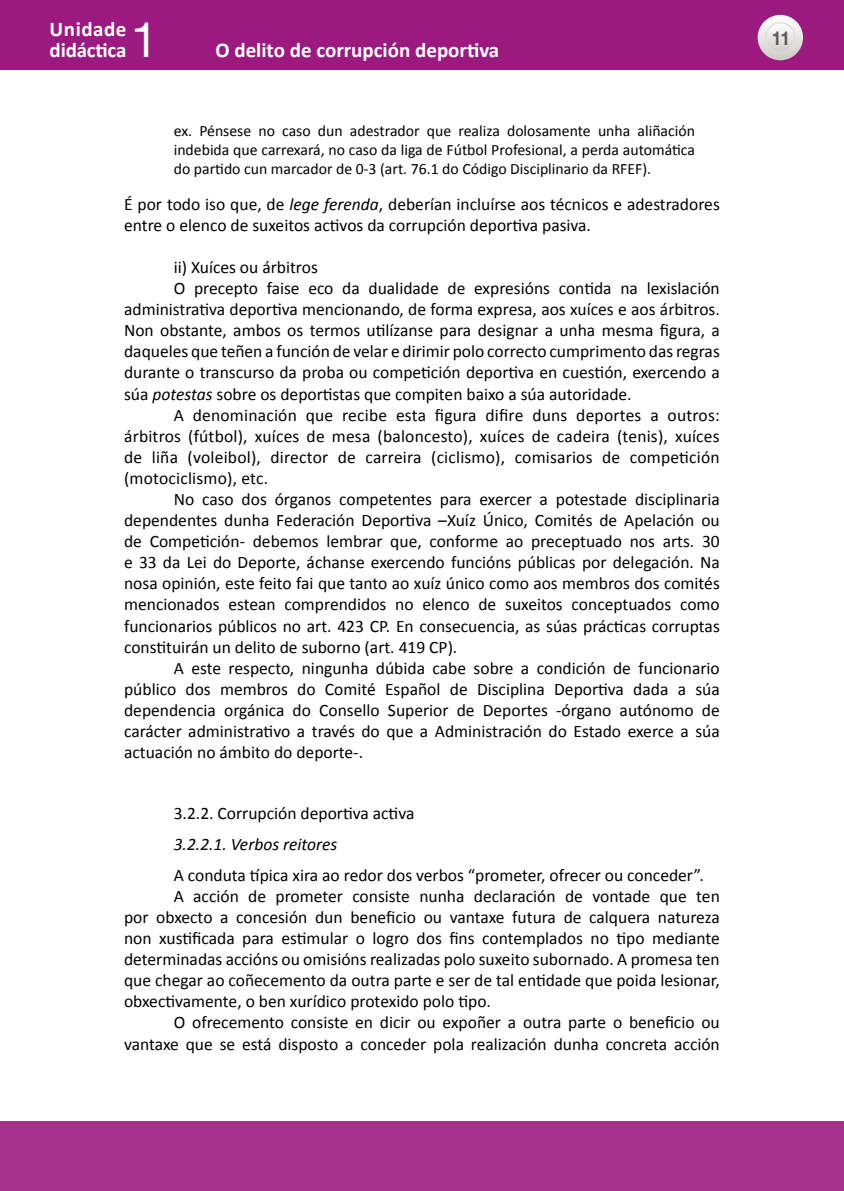
<style>
.page{position:relative;width:844px;height:1191px;background:#fff}
.page>*{position:absolute;margin:0;border:0;box-sizing:border-box;transform-origin:0 0}
.t1{font:49px "Helvetica Neue";color:#fff}
.t2{font:700 21px/21px "Calibri";color:#fff}
.t3{font:700 19.25px "Helvetica Neue";color:#000;scale:.9 1}
.TXTO{font:17.5px/21px "Calibri";color:#000;text-align:justify}
.TXTO_sin_SANGRE{font:17.5px/21px "Calibri";color:#000}
._3º_Epigrafe{font:17.5px "Calibri";color:#000}
._4º_Epigrafe_NO_VA_E{font:italic 17.5px "Calibri";color:#000}
.CITA{font:15.75px/18.9px "Calibri";color:#000;text-align:justify}
.s1{font-style:italic}
</style>
<div class="page">
<div style="left:0;top:0;width:843px;height:69px;background:#9c1a7f"></div>
<svg style="left:757px;top:15px;width:45px;height:45px"></svg>
<svg style="left:765px;top:23px;width:29px;height:29px"></svg>
<div style="left:764px;top:22px;width:31px;height:31px;border:1px solid #dfdeda;border-radius:50%"></div>
<div style="left:0;top:1121px;width:843px;height:70px;background:#a6318c"></div>
<p class="t2" style="left:50px;top:19px;width:78px">Unidade didáctica</p>
<h1 class="t1" style="left:131px;top:5px;width:29px">1</h1>
<p class="t2" style="left:215px;top:40px;width:285px">O delito de corrupción deportiva</p>
<p class="CITA" style="left:174px;top:121px;width:522px">ex. Pénsese no caso dun adestrador que realiza dolosamente unha aliñación indebida que carrexará, no caso da liga de Fútbol Profesional, a perda automática do partido cun marcador de 0-3 (art. 76.1 do Código Disciplinario da RFEF).</p>
<p class="TXTO_sin_SANGRE" style="left:124px;top:193px;width:597px">É por todo iso que, de <span class="s1">lege ferenda</span>, deberían incluírse aos técnicos e adestradores entre o elenco de suxeitos activos da corrupción deportiva pasiva.</p>
<p class="TXTO" style="left:174px;top:257px;width:145px">ii) Xuíces ou árbitros</p>
<p class="TXTO" style="left:124px;top:278px;width:597px;text-indent:50px">O precepto faise eco da dualidade de expresións contida na lexislación administrativa deportiva mencionando, de forma expresa, aos xuíces e aos árbitros.<br>Non obstante, ambos os termos utilízanse para designar a unha mesma figura, a daqueles que teñen a función de velar e dirimir polo correcto cumprimento das regras durante o transcurso da proba ou competición deportiva en cuestión, exercendo a súa <span class="s1">potestas</span> sobre os deportistas que compiten baixo a súa autoridade.</p>
<p class="TXTO" style="left:124px;top:404px;width:597px;text-indent:50px">A denominación que recibe esta figura difire duns deportes a outros: árbitros (fútbol), xuíces de mesa (baloncesto), xuíces de cadeira (tenis), xuíces de liña (voleibol), director de carreira (ciclismo), comisarios de competición (motociclismo), etc.</p>
<p class="TXTO" style="left:124px;top:489px;width:597px;text-indent:50px">No caso dos órganos competentes para exercer a potestade disciplinaria dependentes dunha Federación Deportiva –Xuíz Único, Comités de Apelación ou de Competición- debemos lembrar que, conforme ao preceptuado nos arts. 30 e 33 da Lei do Deporte, áchanse exercendo funcións públicas por delegación. Na nosa opinión, este feito fai que tanto ao xuíz único como aos membros dos comités mencionados estean comprendidos no elenco de suxeitos conceptuados como funcionarios públicos no art. 423 CP. En consecuencia, as súas prácticas corruptas constituirán un delito de suborno (art. 419 CP).</p>
<p class="TXTO" style="left:124px;top:657px;width:597px;text-indent:50px">A este respecto, ningunha dúbida cabe sobre a condición de funcionario público dos membros do Comité Español de Disciplina Deportiva dada a súa dependencia orgánica do Consello Superior de Deportes -órgano autónomo de carácter administrativo a través do que a Administración do Estado exerce a súa actuación no ámbito do deporte-.</p>
<p class="_3º_Epigrafe" style="left:174px;top:802px;width:242px">3.2.2. Corrupción deportiva activa</p>
<p class="_4º_Epigrafe_NO_VA_E" style="left:174px;top:832px;width:165px">3.2.2.1. Verbos reitores</p>
<p class="TXTO" style="left:174px;top:864px;width:531px">A conduta típica xira ao redor dos verbos “prometer, ofrecer ou conceder”.</p>
<p class="TXTO" style="left:124px;top:885px;width:597px;text-indent:50px">A acción de prometer consiste nunha declaración de vontade que ten por obxecto a concesión dun beneficio ou vantaxe futura de calquera natureza non xustificada para estimular o logro dos fins contemplados no tipo mediante determinadas accións ou omisións realizadas polo suxeito subornado. A promesa ten que chegar ao coñecemento da outra parte e ser de tal entidade que poida lesionar, obxectivamente, o ben xurídico protexido polo tipo.</p>
<p class="TXTO" style="left:124px;top:1012px;width:597px;text-align:right">O ofrecemento consiste en dicir ou expoñer a outra parte o beneficio ou vantaxe que se está disposto a conceder pola realización dunha concreta acción</p>
<p class="t3" style="left:770px;top:26px;width:23px">11</p>
</div>
